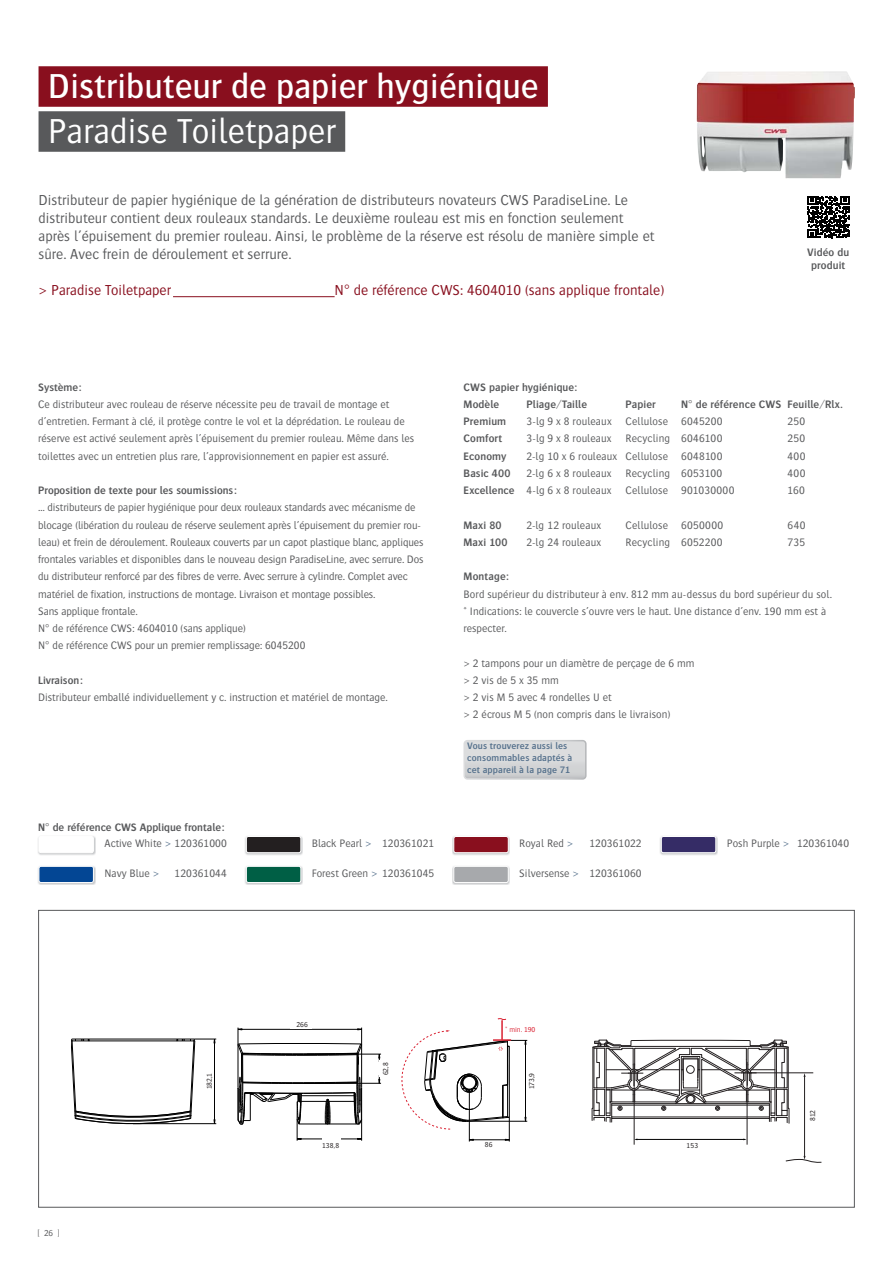
<style>
.page{position:relative;width:893px;height:1263px;background:#fff}
.page>*{position:absolute;margin:0;border:0;box-sizing:border-box;transform-origin:0 0}
.t1{font:500 36px "Bosis Std";color:#fff}
.t2{font:300 36px "Bosis Std";color:#fff}
.t3{font:300 15px/18px "Bosis Std";color:#58595b}
.t4{font:300 15px "Bosis Std";color:#890f1e}
.t5{font:300 11.25px/17.2px "Bosis Std";color:#58595b}
.t6{font:600 11.25px/17.2px "Bosis Std";letter-spacing:.005em;color:#58595b}
.t7{font:600 9.75px/11.7px "Bosis Std";letter-spacing:.015em;color:#57728d}
.t8{font:300 9px "Bosis Std";color:#58595b}
.t9{font:300 7.5px "Bosis";letter-spacing:.005em;color:#231f20}
.t10{font:300 7.5px "Bosis";letter-spacing:-.005em;color:#da2031}
.s1{font-weight:600}
.s2{color:#57728d}
</style>
<div class="page">
<img style="left:697px;top:71px;width:158px;height:107px">
<div style="left:39px;top:66px;width:509px;height:41px;background:#890f1e"></div>
<div style="left:39px;top:111px;width:306px;height:41px;background:#58595b"></div>
<hr style="left:173px;top:296px;width:162px;height:1px;background:#890f1e">
<img style="left:452px;top:836px;width:58px;height:19px">
<div style="left:454px;top:836px;width:54px;height:17px;background:#890f1e;border-radius:2px"></div>
<div style="left:453px;top:836px;width:56px;height:17px;border:1px solid #fff;border-radius:2px"></div>
<img style="left:452px;top:866px;width:58px;height:19px">
<div style="left:454px;top:866px;width:54px;height:17px;background:#a7a9ac;border-radius:2px"></div>
<div style="left:453px;top:866px;width:56px;height:17px;border:1px solid #fff;border-radius:2px"></div>
<img style="left:38px;top:866px;width:57px;height:19px">
<div style="left:39px;top:866px;width:54px;height:17px;background:#034694;border-radius:2px"></div>
<div style="left:39px;top:866px;width:55px;height:17px;border:1px solid #fff;border-radius:2px"></div>
<img style="left:38px;top:836px;width:57px;height:19px">
<div style="left:39px;top:836px;width:54px;height:17px;background:#fff;border-radius:2px"></div>
<div style="left:39px;top:836px;width:55px;height:17px;border:1px solid #fff;border-radius:2px"></div>
<img style="left:245px;top:836px;width:57px;height:19px">
<div style="left:246px;top:836px;width:55px;height:17px;background:#231f20;border-radius:2px"></div>
<div style="left:246px;top:836px;width:55px;height:17px;border:1px solid #fff;border-radius:2px"></div>
<img style="left:245px;top:866px;width:57px;height:19px">
<div style="left:246px;top:866px;width:55px;height:17px;background:#005f45;border-radius:2px"></div>
<div style="left:246px;top:866px;width:55px;height:17px;border:1px solid #fff;border-radius:2px"></div>
<img style="left:660px;top:836px;width:57px;height:19px">
<div style="left:661px;top:836px;width:55px;height:17px;background:#352c66;border-radius:2px"></div>
<div style="left:661px;top:836px;width:55px;height:17px;border:1px solid #fff;border-radius:2px"></div>
<svg style="left:463px;top:740px;width:123px;height:40px;background:#d6d7d8"></svg>
<hr style="left:303px;top:1083px;width:78px;height:1px;background:#000">
<hr style="left:307px;top:1054px;width:74px;height:1px;background:#000">
<svg style="left:375px;top:1054px;width:5px;height:29px"></svg>
<svg style="left:237px;top:1027px;width:125px;height:114px"></svg>
<svg style="left:71px;top:1039px;width:145px;height:86px"></svg>
<div style="left:206px;top:1069px;width:8px;height:22px;background:#fff"></div>
<div style="left:291px;top:1021px;width:21px;height:8px;background:#fff"></div>
<div style="left:379px;top:1060px;width:7px;height:17px;background:#fff"></div>
<div style="left:374px;top:1062px;width:5px;height:12px;background:#fff"></div>
<div style="left:322px;top:1139px;width:19px;height:7px;background:#fff"></div>
<div style="left:322px;top:1134px;width:18px;height:5px;background:#fff"></div>
<svg style="left:591px;top:1039px;width:198px;height:85px"></svg>
<div style="left:686px;top:1066px;width:8px;height:7px;background:#fff;border-radius:50%"></div>
<div style="left:686px;top:1065px;width:8px;height:9px;border:1px solid #231f20;border-radius:50%"></div>
<svg style="left:402px;top:1018px;width:125px;height:124px"></svg>
<hr style="left:637px;top:1139px;width:107px;height:1px;background:#000">
<hr style="left:634px;top:1063px;width:1px;height:82px;background:#231f20">
<hr style="left:747px;top:1073px;width:66px;height:1px;background:#231f20">
<hr style="left:804px;top:1076px;width:1px;height:81px;background:#231f20">
<svg style="left:785px;top:1156px;width:36px;height:7px"></svg>
<hr style="left:747px;top:1062px;width:1px;height:83px;background:#231f20">
<svg style="left:807px;top:196px;width:42px;height:42px"></svg>
<h1 class="t1" style="left:48px;top:72px;width:492px">Distributeur de papier hygiénique</h1>
<h1 class="t2" style="left:48px;top:117px;width:290px">Paradise Toiletpaper</h1>
<p class="t3" style="left:39px;top:192px;width:617px">Distributeur de papier hygiénique de la génération de distributeurs novateurs CWS ParadiseLine. Le distributeur contient deux rouleaux standards. Le deuxième rouleau est mis en fonction seulement après l’épuisement du premier rouleau. Ainsi, le problème de la réserve est résolu de manière simple et sûre. Avec frein de déroulement et serrure.</p>
<h2 class="t4" style="left:39px;top:284px;width:134px">&gt; Paradise Toiletpaper</h2>
<h2 class="t4" style="left:335px;top:284px;width:331px">N° de référence CWS: 4604010 (sans applique frontale)</h2>
<p class="t6" style="left:807px;top:246px;width:44px;line-height:13.5px;text-align:center">Vidéo du produit</p>
<p class="t6" style="left:38px;top:379px;width:45px">Système:</p>
<p class="t5" style="left:38px;top:396px;width:378px">Ce distributeur avec rouleau de réserve nécessite peu de travail de montage et d’entretien. Fermant à clé, il protège contre le vol et la déprédation. Le rouleau de réserve est activé seulement après l’épuisement du premier rouleau. Même dans les toilettes avec un entretien plus rare, l’approvisionnement en papier est assuré.</p>
<p class="t6" style="left:38px;top:483px;width:200px">Proposition de texte pour les soumissions:</p>
<p class="t5" style="left:38px;top:500px;width:387px">… distributeurs de papier hygiénique pour deux rouleaux standards avec mécanisme de blocage (libération du rouleau de réserve seulement après l’épuisement du premier rou&shy;leau) et frein de déroulement. Rouleaux couverts par un capot plastique blanc, appliques frontales variables et disponibles dans le nouveau design ParadiseLine, avec serrure. Dos du distributeur renforcé par des fibres de verre. Avec serrure à cylindre. Complet avec matériel de fixation, instructions de montage. Livraison et montage possibles.<br>Sans applique frontale.<br>N° de référence CWS: 4604010 (sans applique)<br>N° de référence CWS pour un premier remplissage: 6045200</p>
<p class="t6" style="left:38px;top:672px;width:46px">Livraison:</p>
<p class="t5" style="left:38px;top:690px;width:351px">Distributeur emballé individuellement y c. instruction et matériel de montage.</p>
<p class="t6" style="left:38px;top:820px;width:188px">N° de référence CWS Applique frontale:</p>
<p class="t6" style="left:463px;top:379px;width:115px">CWS papier hygiénique:<br>Modèle</p>
<p class="t6" style="left:526px;top:396px;width:62px">Pliage/Taille</p>
<p class="t6" style="left:625px;top:396px;width:32px">Papier</p>
<p class="t6" style="left:681px;top:396px;width:163px">N° de référence CWS Feuille/Rlx.</p>
<p class="t6" style="left:463px;top:414px;width:44px">Premium</p>
<p class="t5" style="left:526px;top:414px;width:198px">3-lg 9 x 8 rouleaux Cellulose 6045200</p>
<p class="t5" style="left:787px;top:414px;width:19px">250</p>
<p class="t6" style="left:463px;top:431px;width:40px">Comfort</p>
<p class="t5" style="left:526px;top:431px;width:197px">3-lg 9 x 8 rouleaux Recycling 6046100</p>
<p class="t5" style="left:787px;top:431px;width:19px">250</p>
<p class="t6" style="left:463px;top:448px;width:45px">Economy</p>
<p class="t5" style="left:526px;top:448px;width:198px">2-lg 10 x 6 rouleaux Cellulose 6048100</p>
<p class="t5" style="left:787px;top:448px;width:20px">400</p>
<p class="t6" style="left:463px;top:465px;width:49px">Basic 400</p>
<p class="t5" style="left:526px;top:465px;width:197px">2-lg 6 x 8 rouleaux Recycling 6053100</p>
<p class="t5" style="left:787px;top:465px;width:20px">400</p>
<p class="t5" style="left:463px;top:482px;width:273px"><span class="s1">Excellence</span> 4-lg 6 x 8 rouleaux Cellulose 901030000</p>
<p class="t5" style="left:787px;top:482px;width:19px">160</p>
<p class="t6" style="left:463px;top:517px;width:40px">Maxi 80</p>
<p class="t5" style="left:526px;top:517px;width:76px">2-lg 12 rouleaux</p>
<p class="t5" style="left:625px;top:517px;width:99px">Cellulose 6050000</p>
<p class="t5" style="left:787px;top:517px;width:20px">640</p>
<p class="t6" style="left:463px;top:534px;width:46px">Maxi 100</p>
<p class="t5" style="left:526px;top:534px;width:76px">2-lg 24 rouleaux</p>
<p class="t5" style="left:625px;top:534px;width:99px">Recycling 6052200</p>
<p class="t5" style="left:787px;top:534px;width:19px">735</p>
<p class="t6" style="left:463px;top:569px;width:47px">Montage:</p>
<p class="t5" style="left:463px;top:586px;width:370px">Bord supérieur du distributeur à env. 812 mm au-dessus du bord supérieur du sol. * Indications: le couvercle s’ouvre vers le haut. Une distance d’env. 190 mm est à respecter.</p>
<p class="t5" style="left:463px;top:655px;width:233px">&gt; 2 tampons pour un diamètre de perçage de 6 mm &gt; 2 vis de 5 x 35 mm<br>&gt; 2 vis M 5 avec 4 rondelles U et<br>&gt; 2 écrous M 5 (non compris dans le livraison)</p>
<p class="t7" style="left:467px;top:741px;width:107px">Vous trouverez aussi les consommables adaptés à cet appareil à la page 71</p>
<p class="t5" style="left:104px;top:835px;width:124px">Active White <span class="s2">&gt;</span> 120361000</p>
<p class="t5" style="left:727px;top:835px;width:124px">Posh Purple <span class="s2">&gt;</span> 120361040</p>
<p class="t5" style="left:104px;top:865px;width:56px">Navy Blue <span class="s2">&gt;</span></p>
<p class="t5" style="left:175px;top:865px;width:54px">120361044</p>
<p class="t5" style="left:312px;top:835px;width:124px">Black Pearl <span class="s2">&gt;</span> 120361021</p>
<p class="t5" style="left:312px;top:865px;width:124px">Forest Green <span class="s2">&gt;</span> 120361045</p>
<p class="t5" style="left:519px;top:835px;width:56px">Royal Red <span class="s2">&gt;</span></p>
<p class="t5" style="left:589px;top:835px;width:54px">120361022</p>
<p class="t5" style="left:519px;top:865px;width:124px">Silversense <span class="s2">&gt;</span> 120361060</p>
<p class="t8" style="left:37px;top:1229px;width:24px">[ 26 ]</p>
<p class="t9" style="left:205px;top:1089px;width:17px;rotate:-90deg">182,1</p>
<p class="t9" style="left:296px;top:1020px;width:13px">266</p>
<p class="t9" style="left:382px;top:1075px;width:15px;rotate:-90deg">62,8</p>
<p class="t10" style="left:505px;top:1026px;width:32px">* min. 190</p>
<p class="t9" style="left:528px;top:1089px;width:18px;rotate:-90deg">173,9</p>
<p class="t9" style="left:322px;top:1141px;width:18px">138,8</p>
<p class="t9" style="left:485px;top:1140px;width:9px">86</p>
<p class="t9" style="left:686px;top:1141px;width:13px">153</p>
<p class="t9" style="left:809px;top:1121px;width:13px;rotate:-90deg">812</p>
</div>
